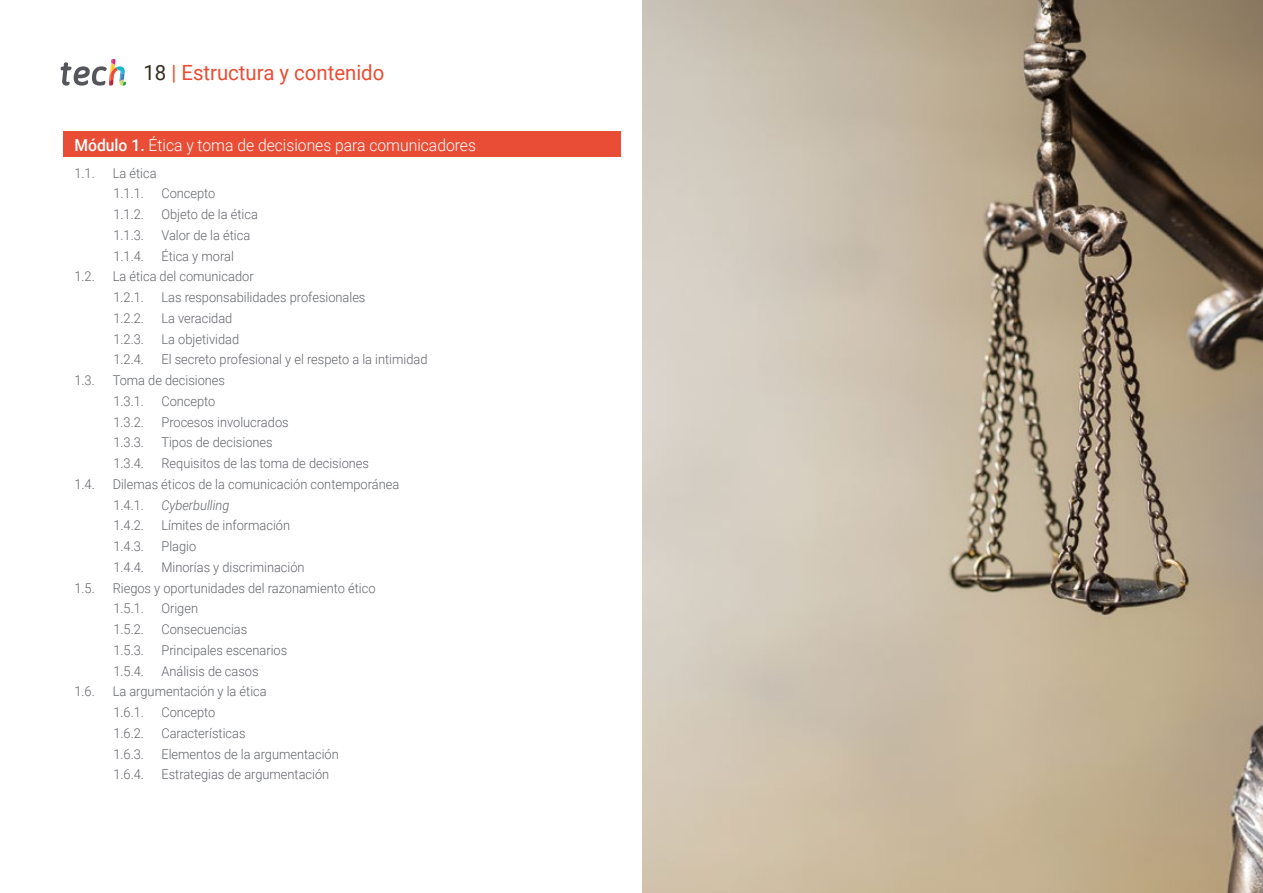
<style>
.page{position:relative;width:1263px;height:893px;background:#fff}
.page>*{position:absolute;margin:0;border:0;box-sizing:border-box;transform-origin:0 0}
.t1{font:21px "Roboto";color:#e94d35}
.t2{font:300 16.5px "Roboto";color:#fff;scale:.95 1}
.t3{font:300 13.5px/20.7px "Roboto";color:#61646a;scale:.95 1}
.t4{font:italic 300 13.5px "Roboto";color:#61646a;scale:.95 1}
.s1{color:#312e20}
.s2{font-weight:500}
</style>
<div class="page">
<svg style="left:61px;top:59px;width:65px;height:27px"></svg>
<div style="left:63px;top:132px;width:558px;height:25px;background:#e94d35"></div>
<img style="left:642px;top:0;width:621px;height:893px">
<h1 class="t1" style="left:144px;top:57px;width:242px"><span class="s1">18</span> | Estructura y contenido</h1>
<p class="t2" style="left:74px;top:133px;width:424px"><span class="s2">Módulo 1.</span> Ética y toma de decisiones para comunicadores</p>
<p class="t3" style="left:74px;top:162px;width:23px">1.1.</p>
<p class="t3" style="left:113px;top:162px;width:48px">La ética<br>1.1.1.</p>
<p class="t3" style="left:161px;top:183px;width:58px">Concepto</p>
<p class="t3" style="left:113px;top:203px;width:34px">1.1.2.</p>
<p class="t3" style="left:161px;top:203px;width:103px">Objeto de la ética</p>
<p class="t3" style="left:113px;top:224px;width:34px">1.1.3.</p>
<p class="t3" style="left:161px;top:224px;width:95px">Valor de la ética</p>
<p class="t3" style="left:113px;top:245px;width:34px">1.1.4.</p>
<p class="t3" style="left:161px;top:245px;width:78px">Ética y moral</p>
<p class="t3" style="left:74px;top:266px;width:23px">1.2.</p>
<p class="t3" style="left:113px;top:266px;width:150px">La ética del comunicador<br>1.2.1.</p>
<p class="t3" style="left:161px;top:286px;width:216px">Las responsabilidades profesionales</p>
<p class="t3" style="left:113px;top:307px;width:34px">1.2.2.</p>
<p class="t3" style="left:161px;top:307px;width:76px">La veracidad</p>
<p class="t3" style="left:113px;top:328px;width:34px">1.2.3.</p>
<p class="t3" style="left:161px;top:328px;width:83px">La objetividad</p>
<p class="t3" style="left:113px;top:349px;width:34px">1.2.4.</p>
<p class="t3" style="left:161px;top:349px;width:282px">El secreto profesional y el respeto a la intimidad</p>
<p class="t3" style="left:74px;top:369px;width:23px">1.3.</p>
<p class="t3" style="left:113px;top:369px;width:120px">Toma de decisiones<br>1.3.1.</p>
<p class="t3" style="left:161px;top:390px;width:58px">Concepto</p>
<p class="t3" style="left:113px;top:411px;width:34px">1.3.2.</p>
<p class="t3" style="left:161px;top:411px;width:135px">Procesos involucrados</p>
<p class="t3" style="left:113px;top:432px;width:34px">1.3.3.</p>
<p class="t3" style="left:161px;top:432px;width:119px">Tipos de decisiones</p>
<p class="t3" style="left:113px;top:452px;width:34px">1.3.4.</p>
<p class="t3" style="left:161px;top:452px;width:220px">Requisitos de las toma de decisiones</p>
<p class="t3" style="left:74px;top:473px;width:23px">1.4.</p>
<p class="t3" style="left:113px;top:473px;width:303px">Dilemas éticos de la comunicación contemporánea<br>1.4.1.</p>
<p class="t4" style="left:161px;top:495px;width:73px">Cyberbulling</p>
<p class="t3" style="left:113px;top:515px;width:34px">1.4.2.</p>
<p class="t3" style="left:161px;top:515px;width:137px">Límites de información</p>
<p class="t3" style="left:113px;top:535px;width:34px">1.4.3.</p>
<p class="t3" style="left:161px;top:535px;width:38px">Plagio</p>
<p class="t3" style="left:113px;top:556px;width:34px">1.4.4.</p>
<p class="t3" style="left:161px;top:556px;width:152px">Minorías y discriminación</p>
<p class="t3" style="left:74px;top:577px;width:23px">1.5.</p>
<p class="t3" style="left:113px;top:577px;width:278px">Riegos y oportunidades del razonamiento ético<br>1.5.1.</p>
<p class="t3" style="left:161px;top:598px;width:40px">Origen</p>
<p class="t3" style="left:113px;top:618px;width:34px">1.5.2.</p>
<p class="t3" style="left:161px;top:618px;width:92px">Consecuencias</p>
<p class="t3" style="left:113px;top:639px;width:34px">1.5.3.</p>
<p class="t3" style="left:161px;top:639px;width:134px">Principales escenarios</p>
<p class="t3" style="left:113px;top:660px;width:34px">1.5.4.</p>
<p class="t3" style="left:161px;top:660px;width:104px">Análisis de casos</p>
<p class="t3" style="left:74px;top:681px;width:23px">1.6.</p>
<p class="t3" style="left:113px;top:681px;width:164px">La argumentación y la ética<br>1.6.1.</p>
<p class="t3" style="left:161px;top:701px;width:58px">Concepto</p>
<p class="t3" style="left:113px;top:722px;width:34px">1.6.2.</p>
<p class="t3" style="left:161px;top:722px;width:90px">Características</p>
<p class="t3" style="left:113px;top:743px;width:34px">1.6.3.</p>
<p class="t3" style="left:161px;top:743px;width:188px">Elementos de la argumentación</p>
<p class="t3" style="left:113px;top:764px;width:34px">1.6.4.</p>
<p class="t3" style="left:161px;top:764px;width:178px">Estrategias de argumentación</p>
</div>
